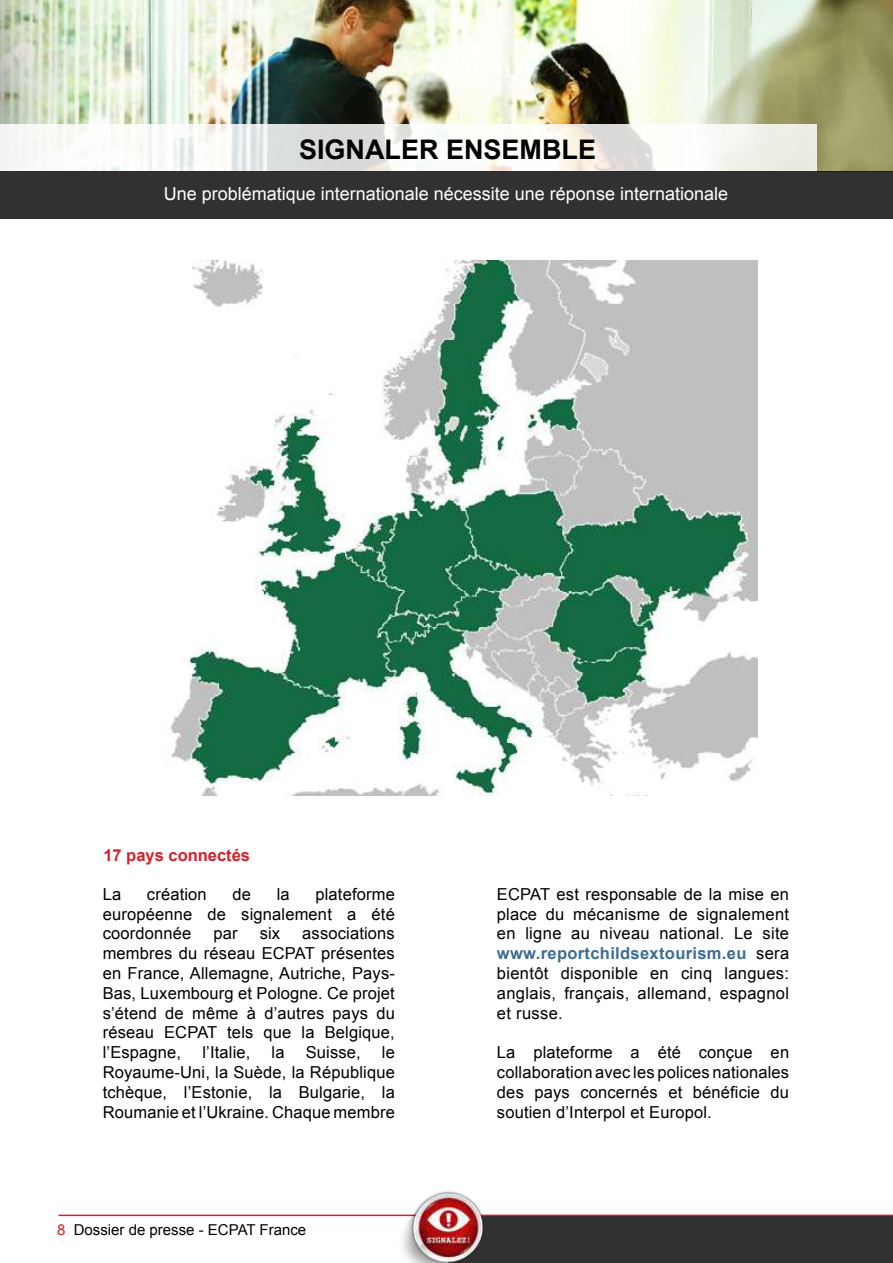
<style>
.page{position:relative;width:893px;height:1263px;background:#fff}
.page>*{position:absolute;margin:0;border:0;box-sizing:border-box;transform-origin:0 0}
.t1{font:700 27px "Arial";color:#000}
.t2{font:18px "Arial";color:#fff}
.t3{font:16.5px/19.8px "Arial";letter-spacing:.01em;color:#000;text-align:justify}
.t4{font:700 16.5px "Arial";color:#d2232a}
.t5{font:15px "Arial";color:#000}
.s1{color:#d2232a}
.s2{font-weight:700;color:#3e6d92}
</style>
<div class="page">
<img style="left:0;top:0;width:893px;height:171px">
<svg style="left:0;top:124px;width:816px;height:47px;fill:#f7f8f5"></svg>
<div style="left:0;top:171px;width:893px;height:48px;background:#313131"></div>
<div style="left:448px;top:1216px;width:445px;height:47px;background:#313131"></div>
<hr style="left:58px;top:1214px;width:835px;height:2px;background:#d2232a">
<img style="left:400px;top:1191px;width:88px;height:72px">
<img style="left:170px;top:261px;width:588px;height:535px">
<h1 class="t1" style="left:299px;top:131px;width:37px">SIGNALER</h1>
<h1 class="t1" style="left:446px;top:131px;width:114px">ENSEMBLE</h1>
<p class="t2" style="left:164px;top:182px;width:566px">Une problématique internationale nécessite une réponse internationale</p>
<p class="t4" style="left:103px;top:844px;width:148px">17 pays connectés</p>
<p class="t3" style="left:103px;top:884px;width:294px;text-indent:213px">plateforme européenne de signalement a été coordonnée</p>
<p class="t3" style="left:103px;top:884px;width:20px">La</p>
<p class="t3" style="left:147px;top:884px;width:61px">création</p>
<p class="t3" style="left:232px;top:884px;width:20px">de</p>
<p class="t3" style="left:277px;top:884px;width:15px">la</p>
<p class="t3" style="left:103px;top:924px;width:294px;text-indent:200px">associations membres du réseau ECPAT présentes en France, Allemagne, Autriche, Pays-Bas, Luxembourg et Pologne. Ce projet s’étend de même à d’autres pays du réseau ECPAT tels que la Belgique, l’Espagne,</p>
<p class="t3" style="left:213px;top:924px;width:26px">par</p>
<p class="t3" style="left:260px;top:924px;width:22px">six</p>
<p class="t3" style="left:202px;top:1043px;width:50px">l’Italie,</p>
<p class="t3" style="left:272px;top:1043px;width:15px">la</p>
<p class="t3" style="left:306px;top:1043px;width:57px">Suisse,</p>
<p class="t3" style="left:103px;top:1043px;width:294px;text-indent:279px">le Royaume-Uni, la Suède, la République tchèque, l’Estonie, la Bulgarie, la Roumanie et l’Ukraine. Chaque membre</p>
<p class="t5" style="left:57px;top:1219px;width:251px"><span class="s1">8</span> Dossier de presse - ECPAT France</p>
<p class="t3" style="left:497px;top:884px;width:294px">ECPAT est responsable de la mise en place du mécanisme de signalement en ligne au niveau national. Le site <span class="s2">www.reportchildsextourism.eu</span> sera bientôt disponible en cinq langues: anglais, français, allemand, espagnol et russe.</p>
<p class="t3" style="left:497px;top:1043px;width:294px">La plateforme a été conçue en collaboration avec les polices nationales des pays concernés et bénéficie du soutien d’Interpol et Europol.</p>
</div>
